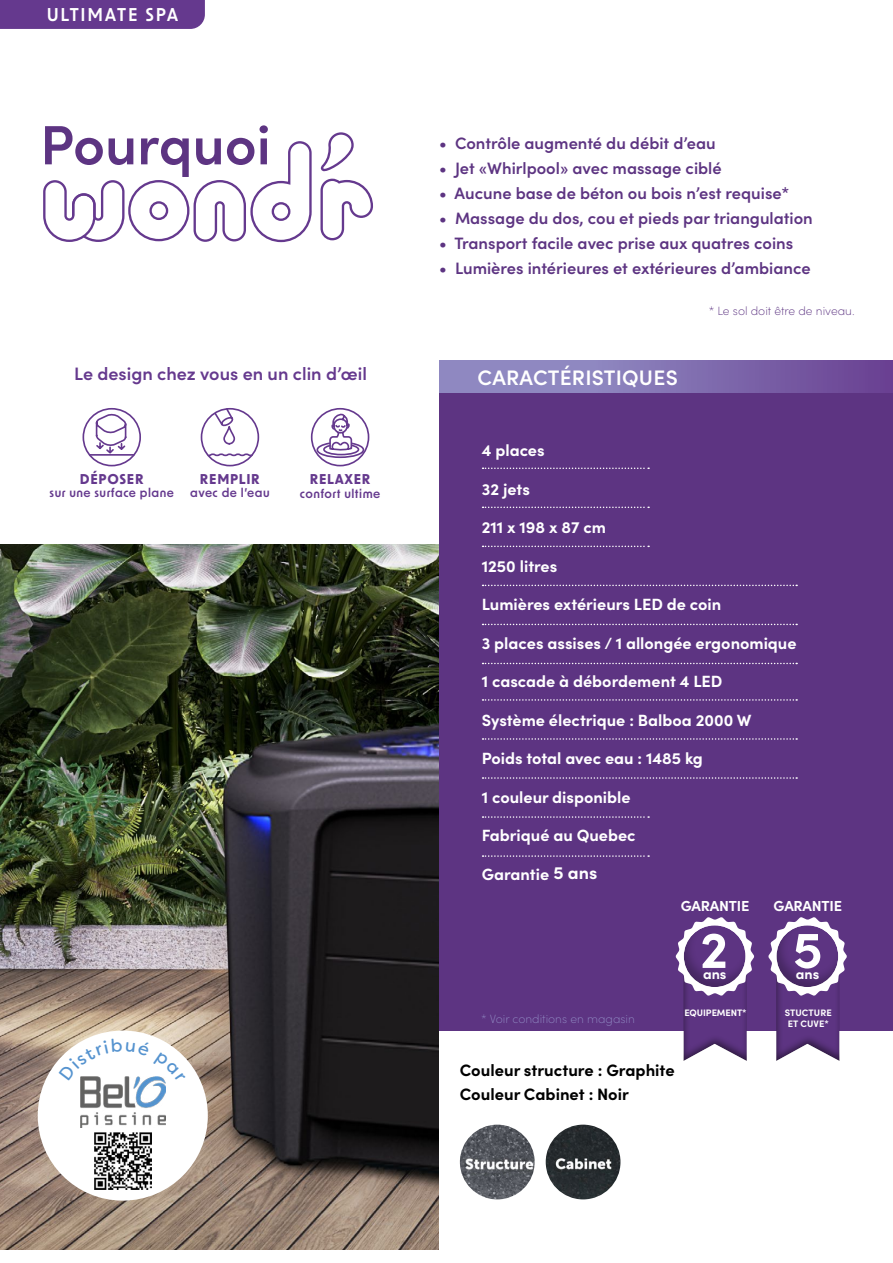
<style>
.page{position:relative;width:893px;height:1263px;background:#fff}
.page>*{position:absolute;margin:0;border:0;box-sizing:border-box;transform-origin:0 0}
.t1{font:600 55.35px "Sofia Pro";color:#5d3482}
.t2{font:700 51.75px "Sofia Pro";color:#fff}
.t3{font:600 21px "Sofia Pro";letter-spacing:.01em;color:#fff}
.t4{font:600 18px "Sofia Pro";color:#65398e}
.t5{font:600 17.7px "New Order";letter-spacing:.1em;color:#fff}
.t6{font:600 16.5px "Sofia Pro";color:#5d3482}
.t7{font:700 16.5px/23.5px "Sofia Pro";color:#000}
.t8{font:700 16.2px "Sofia Pro";color:#fff}
.t9{font:700 14.55px "Sofia Pro";letter-spacing:-.015em;color:#fff}
.t10{font:700 14.1px "Sofia Pro";color:#fff}
.t11{font:700 13.5px "New Order";letter-spacing:.05em;color:#65398e}
.t12{font:600 12px "New Order";letter-spacing:.04em;color:#65398e}
.t13{font:200 12px "Sofia Pro";color:#8f88c1}
.t14{font:200 12px "Sofia Pro";color:#5d3482}
.t15{font:700 9.45px/11.2px "Sofia Pro";color:#fff;text-align:center}
.s1{font-size:17.7px}
</style>
<div class="page">
<svg style="left:82px;top:407px;width:59px;height:60px"></svg>
<hr style="left:90px;top:454px;width:44px;height:2px;background:#65398e">
<div style="left:201px;top:408px;width:58px;height:58px;border:2px solid #65398e;border-radius:50%"></div>
<svg style="left:207px;top:452px;width:47px;height:5px"></svg>
<svg style="left:213px;top:408px;width:23px;height:37px"></svg>
<svg style="left:316px;top:413px;width:49px;height:46px"></svg>
<div style="left:311px;top:408px;width:58px;height:58px;border:2px solid #65398e;border-radius:50%"></div>
<img style="left:0;top:544px;width:439px;height:705px">
<div style="left:439px;top:370px;width:454px;height:893px;background:#5d3482"></div>
<div style="left:439px;top:1032px;width:454px;height:231px;background:#fff"></div>
<svg style="left:43px;top:141px;width:269px;height:102px"></svg>
<svg style="left:320px;top:132px;width:53px;height:109px"></svg>
<img style="left:460px;top:1124px;width:75px;height:75px;border-radius:37px">
<img style="left:546px;top:1124px;width:74px;height:75px;border-radius:37px">
<div style="left:0;top:0;width:205px;height:29px;background:#65398e"></div>
<div style="left:439px;top:361px;width:454px;height:32px;background:linear-gradient(to right,#9898cc,#6c4796)"></div>
<div style="left:670px;top:956px;width:90px;height:106px;background:#000;opacity:.5"></div>
<svg style="left:676px;top:987px;width:78px;height:74px"></svg>
<div style="left:669px;top:914px;width:89px;height:73px;background:#000;opacity:.25"></div>
<div style="left:763px;top:956px;width:89px;height:106px;background:#000;opacity:.5"></div>
<svg style="left:768px;top:987px;width:79px;height:74px"></svg>
<div style="left:761px;top:914px;width:90px;height:73px;background:#000;opacity:.25"></div>
<svg style="left:483px;top:467px;width:166px;height:2px"></svg>
<svg style="left:483px;top:507px;width:166px;height:1px"></svg>
<svg style="left:483px;top:546px;width:166px;height:1px"></svg>
<svg style="left:483px;top:585px;width:314px;height:1px"></svg>
<svg style="left:483px;top:624px;width:314px;height:1px"></svg>
<svg style="left:483px;top:663px;width:314px;height:1px"></svg>
<svg style="left:483px;top:699px;width:314px;height:2px"></svg>
<svg style="left:483px;top:738px;width:314px;height:2px"></svg>
<svg style="left:483px;top:777px;width:314px;height:2px"></svg>
<svg style="left:483px;top:816px;width:166px;height:2px"></svg>
<svg style="left:483px;top:855px;width:166px;height:2px"></svg>
<div style="left:38px;top:1030px;width:170px;height:170px;background:#fff;border-radius:50%"></div>
<img style="left:94px;top:1133px;width:57px;height:57px">
<img style="left:80px;top:1082px;width:85px;height:45px">
<svg style="left:59px;top:1038px;width:126px;height:44px"></svg>
<p class="t5" style="left:47px;top:3px;width:133px">ULTIMATE SPA</p>
<h1 class="t1" style="left:40px;top:103px;width:232px">Pourquoi</h1>
<p class="t6" style="left:439px;top:131px;width:278px">• Contrôle augmenté du débit d’eau</p>
<p class="t6" style="left:439px;top:156px;width:284px">• Jet «Whirlpool» avec massage ciblé</p>
<p class="t6" style="left:439px;top:181px;width:351px">• Aucune base de béton ou bois n’est requise*</p>
<p class="t6" style="left:439px;top:206px;width:375px">• Massage du dos, cou et pieds par triangulation</p>
<p class="t6" style="left:439px;top:231px;width:355px">• Transport facile avec prise aux quatres coins</p>
<p class="t6" style="left:439px;top:256px;width:373px">• Lumières intérieures et extérieures d’ambiance</p>
<p class="t14" style="left:709px;top:302px;width:147px">* Le sol doit être de niveau.</p>
<p class="t4" style="left:74px;top:360px;width:294px">Le design chez vous en un clin d’œil</p>
<p class="t3" style="left:478px;top:362px;width:202px">CARACTÉRISTIQUES</p>
<p class="t11" style="left:80px;top:470px;width:65px">DÉPOSER</p>
<p class="t12" style="left:50px;top:485px;width:126px">sur une surface plane</p>
<p class="t11" style="left:200px;top:470px;width:61px">REMPLIR</p>
<p class="t12" style="left:190px;top:485px;width:81px">avec de l’eau</p>
<p class="t11" style="left:310px;top:471px;width:62px">RELAXER</p>
<p class="t12" style="left:300px;top:486px;width:82px">confort ultime</p>
<p class="t8" style="left:482px;top:438px;width:64px">4 places</p>
<p class="t8" style="left:482px;top:477px;width:50px">32 jets</p>
<p class="t8" style="left:482px;top:515px;width:126px">211 x 198 x 87 cm</p>
<p class="t8" style="left:482px;top:554px;width:77px">1250 litres</p>
<p class="t8" style="left:482px;top:592px;width:241px">Lumières extérieurs LED de coin</p>
<p class="t8" style="left:482px;top:630px;width:316px">3 places assises / 1 allongée ergonomique</p>
<p class="t8" style="left:482px;top:669px;width:242px">1 cascade à débordement 4 LED</p>
<p class="t8" style="left:482px;top:707px;width:271px">Système électrique : Balboa 2000 W</p>
<p class="t8" style="left:482px;top:746px;width:223px">Poids total avec eau : 1485 kg</p>
<p class="t8" style="left:482px;top:784px;width:150px">1 couleur disponible</p>
<p class="t8" style="left:482px;top:823px;width:155px">Fabriqué au Quebec</p>
<p class="t8" style="left:482px;top:861px;width:117px">Garantie <span class="s1">5 ans</span></p>
<p class="t9" style="left:681px;top:894px;width:70px">GARANTIE</p>
<p class="t9" style="left:774px;top:894px;width:70px">GARANTIE</p>
<h2 class="t2" style="left:700px;top:910px;width:29px">2</h2>
<p class="t10" style="left:703px;top:963px;width:25px">ans</p>
<h2 class="t2" style="left:793px;top:910px;width:31px">5</h2>
<p class="t10" style="left:796px;top:963px;width:25px">ans</p>
<p class="t13" style="left:481px;top:1010px;width:155px">* Voir conditions en magasin</p>
<p class="t15" style="left:684px;top:1006px;width:64px">EQUIPEMENT*</p>
<p class="t15" style="left:785px;top:1006px;width:49px">STUCTURE<br>ET CUVE*</p>
<p class="t7" style="left:460px;top:1057px;width:216px">Couleur structure : Graphite<br>Couleur Cabinet : Noir</p>
</div>
